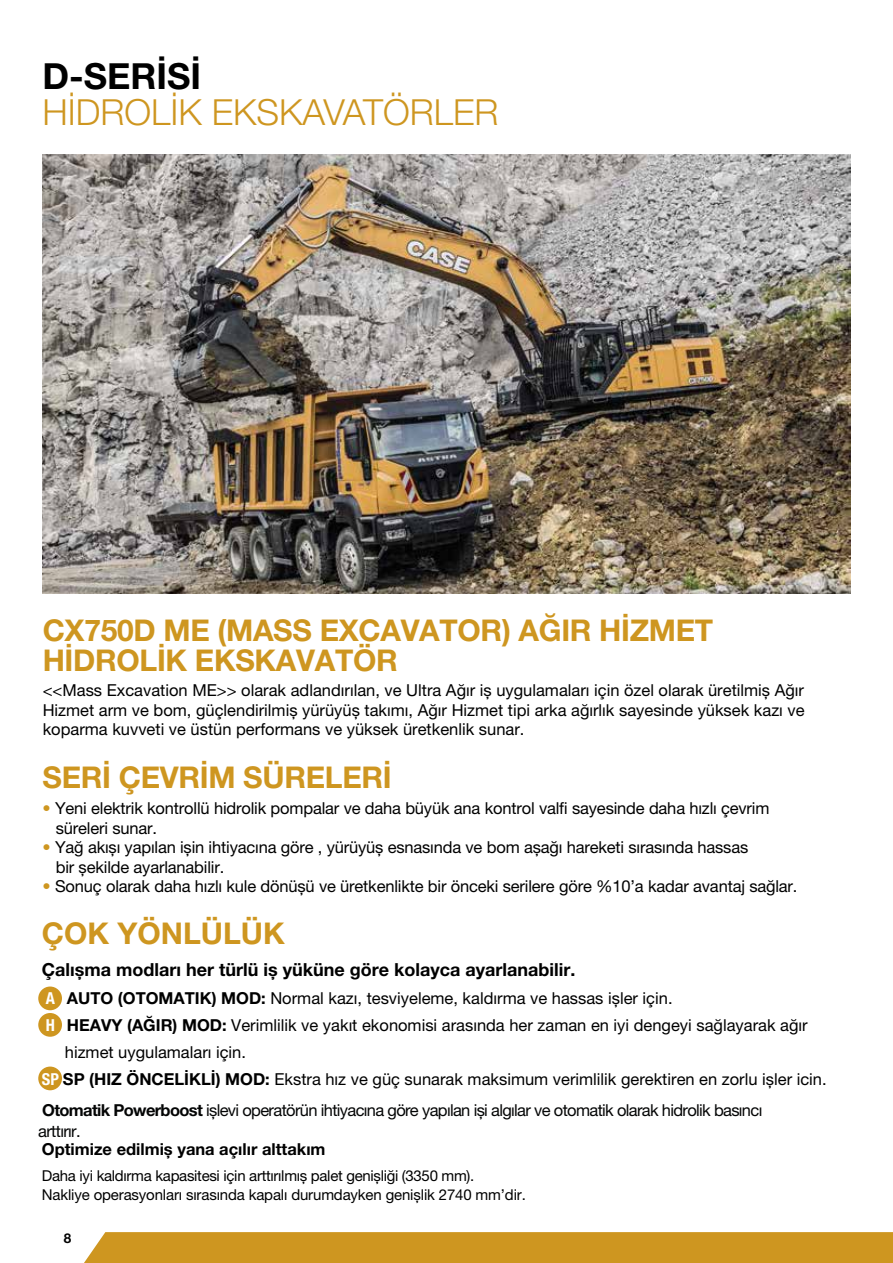
<style>
.page{position:relative;width:893px;height:1263px;background:#fff}
.page>*{position:absolute;margin:0;border:0;box-sizing:border-box;transform-origin:0 0}
.t1{font:300 36px "Helvetica Neue LT Pro";color:#ce9620}
.t2{font:700 36px "Helvetica Neue LT Pro";color:#000}
.t3{font:700 30px/30px "Helvetica Neue LT Pro";letter-spacing:-.01em;color:#ce9620}
.t4{font:700 18px "Helvetica Neue LT Pro";color:#000}
.t5{font:16.5px/19.5px "Helvetica Neue LT Pro";letter-spacing:-.01em;color:#000}
.t6{font:16.5px/21px "Helvetica Neue LT Pro";letter-spacing:-.04em;color:#040505}
.t7{font:700 16.5px "Helvetica Neue LT Pro";color:#000}
.t8{font:15px/19.5px "Helvetica Neue LT Pro";letter-spacing:-.01em;color:#000}
.t9{font:700 13.5px "Helvetica Neue LT Std";color:#000}
.s1{font-family:"Helvetica Neue LT Std";font-stretch:condensed;color:#ce9620}
.s2{font-family:"Helvetica Neue LT Std";font-weight:700;font-stretch:condensed;color:#fff}
.s3{font-weight:700}
</style>
<div class="page">
<div style="left:84px;top:1232px;width:809px;height:31px;background:#ce9620"></div>
<img style="left:43px;top:154px;width:808px;height:440px">
<div style="left:38px;top:986px;width:24px;height:24px;background:#ce9620;border-radius:50%"></div>
<div style="left:38px;top:1066px;width:24px;height:24px;background:#ce9620;border-radius:50%"></div>
<div style="left:38px;top:1013px;width:24px;height:24px;background:#ce9620;border-radius:50%"></div>
<h1 class="t2" style="left:43px;top:54px;width:160px">D-SERİSİ</h1>
<h1 class="t1" style="left:43px;top:91px;width:457px">HİDROLİK EKSKAVATÖRLER</h1>
<h2 class="t3" style="left:43px;top:614px;width:672px">CX750D ME (MASS EXCAVATOR) AĞIR HİZMET<br>HİDROLİK EKSKAVATÖR</h2>
<p class="t5" style="left:43px;top:681px;width:763px;text-align:justify">&lt;&lt;Mass Excavation ME&gt;&gt; olarak adlandırılan, ve Ultra Ağır iş uygulamaları için özel olarak üretilmiş Ağır Hizmet arm ve bom, güçlendirilmiş yürüyüş takımı, Ağır Hizmet tipi arka ağırlık sayesinde yüksek kazı ve koparma kuvveti ve üstün performans ve yüksek üretkenlik sunar.</p>
<h2 class="t3" style="left:43px;top:762px;width:351px">SERİ ÇEVRİM SÜRELERİ</h2>
<p class="t5" style="left:56px;top:798px;width:715px;text-indent:-13px"><span class="s1">•</span> Yeni elektrik kontrollü hidrolik pompalar ve daha büyük ana kontrol valfi sayesinde daha hızlı çevrim süreleri sunar.</p>
<p class="t5" style="left:56px;top:837px;width:694px;text-indent:-13px"><span class="s1">•</span> Yağ akışı yapılan işin ihtiyacına göre , yürüyüş esnasında ve bom aşağı hareketi sırasında hassas bir şekilde ayarlanabilir.</p>
<p class="t5" style="left:43px;top:876px;width:756px"><span class="s1">•</span> Sonuç olarak daha hızlı kule dönüşü ve üretkenlikte bir önceki serilere göre %10’a kadar avantaj sağlar.</p>
<h2 class="t3" style="left:42px;top:917px;width:244px">ÇOK YÖNLÜLÜK</h2>
<p class="t4" style="left:42px;top:958px;width:535px">Çalışma modları her türlü iş yüküne göre kolayca ayarlanabilir.</p>
<p class="t5" style="left:46px;top:988px;width:628px"><span class="s2">A</span> <span class="s3">AUTO (OTOMATIK) MOD:</span> Normal kazı, tesviyeleme, kaldırma ve hassas işler için.</p>
<p class="t5" style="left:46px;top:1015px;width:763px"><span class="s2">H</span> <span class="s3">HEAVY (AĞIR) MOD:</span> Verimlilik ve yakıt ekonomisi arasında her zaman en iyi dengeyi sağlayarak ağır</p>
<p class="t5" style="left:65px;top:1042px;width:183px">hizmet uygulamaları için.</p>
<p class="t5" style="left:42px;top:1069px;width:786px"><span class="s2">SP</span> <span class="s3">SP (HIZ ÖNCELİKLİ) MOD:</span> Ekstra hız ve güç sunarak maksimum verimlilik gerektiren en zorlu işler icin.</p>
<p class="t6" style="left:38px;top:1100px;width:726px"><span class="s3">Otomatik Powerboost</span> işlevi operatörün ihtiyacına göre yapılan işi algılar ve otomatik olarak hidrolik basıncı arttırır.</p>
<p class="t7" style="left:42px;top:1139px;width:285px">Optimize edilmiş yana açılır alttakım</p>
<p class="t8" style="left:42px;top:1165px;width:485px">Daha iyi kaldırma kapasitesi için arttırılmış palet genişliği (3350 mm).<br>Nakliye operasyonları sırasında kapalı durumdayken genişlik 2740 mm’dir.</p>
<p class="t9" style="left:64px;top:1229px;width:9px">8</p>
</div>
